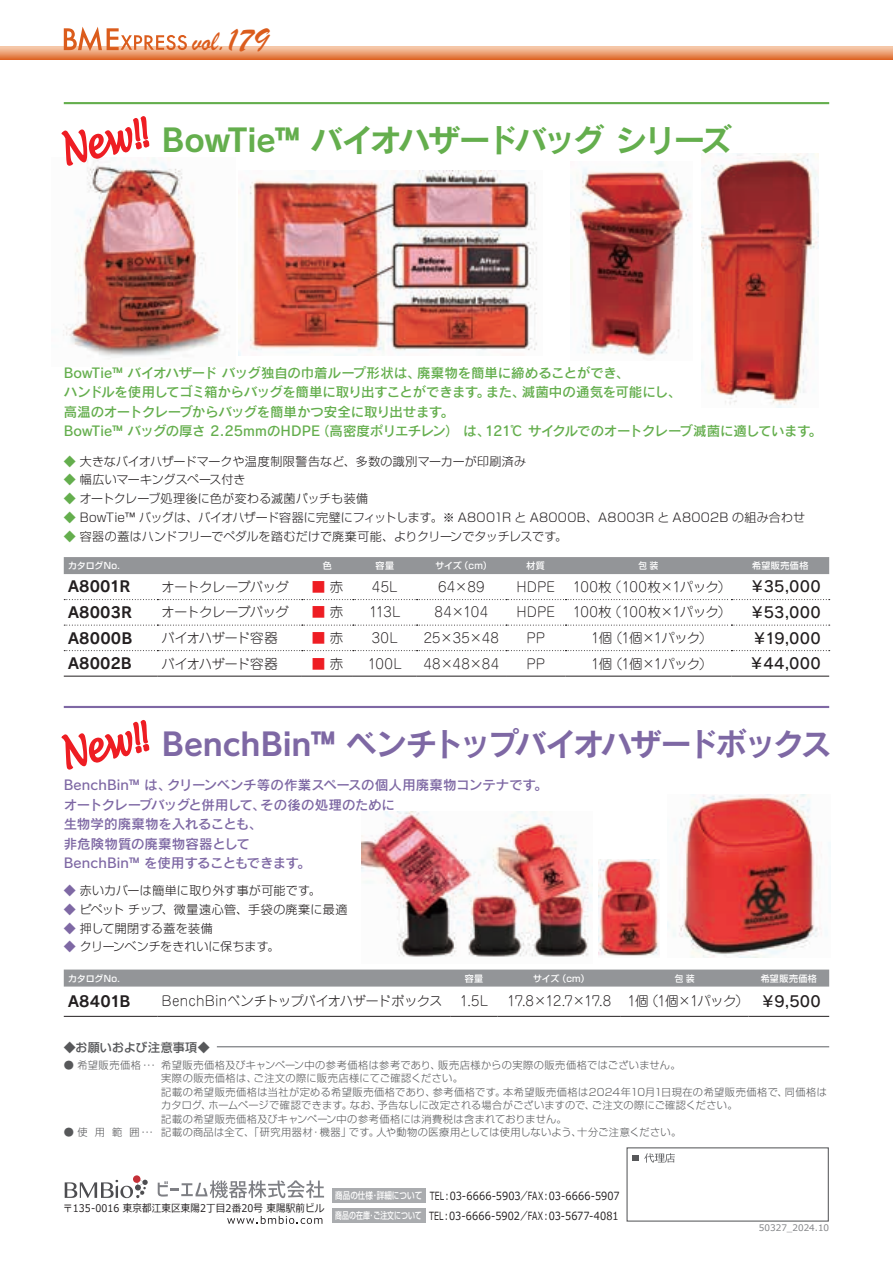
<style>
.page{position:relative;width:893px;height:1263px;background:#fff}
.page>*{position:absolute;margin:0;border:0;box-sizing:border-box;transform-origin:0 0}
.t1{font:31.5px "Rodin CID B";letter-spacing:-.05em;color:#7e68a4}
.t2{font:31.5px "Rodin CID B";letter-spacing:-.07em;color:#64ae4d}
.t3{font:29.85px "Brush Script";color:#db5c1c}
.t4{font:15px "Rodin CID DB";letter-spacing:.015em;color:#231f20}
.表_カタログ{font:15px "Rodin CID B";letter-spacing:.01em;color:#231f20}
.t5{font:13.5px "Rodin CID DB";letter-spacing:-.02em;color:#64ae4d}
.表_包装{font:300 13.5px "Jun 101 Pro";letter-spacing:-.055em;color:#231f20}
.t6{font:13.5px "Rodin CID DB";letter-spacing:-.01em;color:#7e68a4}
.t7{font:13.5px "Rodin CID DB";letter-spacing:-.03em;color:#7e68a4}
.表_包装-2{font:300 13.5px "Jun 101 Pro";letter-spacing:-.03em;color:#231f20}
.表_商品名{font:300 13.5px "Jun 101 Pro";color:#ee1d23}
.t8{font:300 12px "Shin Go Pro";letter-spacing:.015em;color:#231f20}
.t9{font:300 12px "Shin Go Pro";letter-spacing:-.025em;color:#231f20}
.t10{font:500 12px "Shin Go Pro";letter-spacing:.015em;color:#57585a}
.t11{font:11.25px "Meiryo";letter-spacing:.015em;color:#231f20;scale:.7 1}
.t12{font:10.5px "Meiryo";letter-spacing:.01em;color:#231f20;scale:.91 1}
.t13{font:300 10.2px "Shin Go Pro";letter-spacing:.035em;color:#57585a}
.t14{font:500 9.45px "Shin Go Pro";color:#fff;scale:.73 1}
.表_ヘッダー{font:500 9px "Shin Go Pro";letter-spacing:.03em;color:#fff}
.t15{font:9px "Meiryo";color:#808285}
.表_ヘッダー-2{font:500 9px "Shin Go Pro";letter-spacing:.03em;color:#fff;scale:.94 1}
.s1{font-size:34.8px}
.s2{color:#64ae4d}
.s3{color:#231f20}
.s4{color:#7e68a4}
.s5{font-family:"Shin Go Pro";font-weight:500;font-size:9.45px;color:#fff}
</style>
<div class="page">
<hr style="left:217px;top:1046px;width:612px;height:1px;background:#808285">
<div style="left:626px;top:1147px;width:203px;height:74px;border:1px solid #57585a"></div>
<svg style="left:632px;top:1155px;width:6px;height:6px"></svg>
<svg style="left:644px;top:1153px;width:31px;height:9px"></svg>
<div style="left:133px;top:1175px;width:8px;height:8px;background:#c53037;border-radius:50%"></div>
<svg style="left:65px;top:1179px;width:83px;height:19px"></svg>
<svg style="left:158px;top:1180px;width:166px;height:18px"></svg>
<div style="left:332px;top:1208px;width:93px;height:15px;background:#aaacaf"></div>
<div style="left:332px;top:1188px;width:93px;height:15px;background:#aaacaf"></div>
<svg style="left:227px;top:1216px;width:95px;height:8px"></svg>
<img style="left:702px;top:153px;width:117px;height:254px">
<img style="left:361px;top:812px;width:232px;height:145px">
<svg style="left:0;top:47px;width:893px;height:13px;background:#e99667"></svg>
<svg style="left:64px;top:27px;width:123px;height:24px"></svg>
<hr style="left:64px;top:102px;width:765px;height:2px;background:#64ae4d">
<hr style="left:64px;top:706px;width:765px;height:2px;background:#7e68a4">
<div style="left:64px;top:557px;width:765px;height:17px;background:#939598"></div>
<svg style="left:64px;top:650px;width:766px;height:1px"></svg>
<svg style="left:64px;top:599px;width:766px;height:1px"></svg>
<svg style="left:64px;top:625px;width:766px;height:1px"></svg>
<hr style="left:64px;top:676px;width:93px;height:1px;background:#231f20">
<hr style="left:157px;top:676px;width:145px;height:1px;background:#231f20">
<hr style="left:302px;top:676px;width:51px;height:1px;background:#231f20">
<hr style="left:353px;top:676px;width:64px;height:1px;background:#231f20">
<hr style="left:417px;top:676px;width:89px;height:1px;background:#231f20">
<hr style="left:506px;top:676px;width:60px;height:1px;background:#231f20">
<hr style="left:566px;top:676px;width:165px;height:1px;background:#231f20">
<hr style="left:731px;top:676px;width:98px;height:1px;background:#231f20">
<div style="left:64px;top:969px;width:765px;height:17px;background:#939598"></div>
<hr style="left:64px;top:1016px;width:93px;height:1px;background:#231f20">
<hr style="left:157px;top:1016px;width:294px;height:1px;background:#231f20">
<hr style="left:451px;top:1016px;width:46px;height:1px;background:#231f20">
<hr style="left:497px;top:1016px;width:124px;height:1px;background:#231f20">
<hr style="left:621px;top:1016px;width:127px;height:1px;background:#231f20">
<hr style="left:748px;top:1016px;width:81px;height:1px;background:#231f20">
<img style="left:571px;top:162px;width:120px;height:194px">
<img style="left:63px;top:157px;width:162px;height:202px">
<img style="left:238px;top:170px;width:299px;height:186px">
<img style="left:668px;top:794px;width:163px;height:164px">
<img style="left:599px;top:860px;width:60px;height:96px">
<svg style="left:61px;top:116px;width:90px;height:75px"></svg>
<svg style="left:61px;top:720px;width:89px;height:50px"></svg>
<p class="t3" style="left:192px;top:21px;width:78px">vol.<span class="s1">179</span></p>
<p class="t2" style="left:162px;top:119px;width:572px">BowTie™ バイオハザードバッグ シリーズ</p>
<p class="t5" style="left:64px;top:364px;width:567px">BowTie™ バイオハザード バッグ独自の巾着ループ形状は、廃棄物を簡単に締めることができ、</p>
<p class="t5" style="left:64px;top:383px;width:619px">ハンドルを使用してゴミ箱からバッグを簡単に取り出すことができます。また、滅菌中の通気を可能にし、</p>
<p class="t5" style="left:64px;top:403px;width:392px">高温のオートクレーブからバッグを簡単かつ安全に取り出せます。</p>
<p class="t5" style="left:64px;top:422px;width:760px">BowTie™ バッグの厚さ 2.25mmのHDPE（高密度ポリエチレン） は、121℃ サイクルでのオートクレーブ滅菌に適しています。</p>
<p class="t8" style="left:64px;top:451px;width:464px"><span class="s2">◆</span> 大きなバイオハザードマークや温度制限警告など、多数の識別マーカーが印刷済み</p>
<p class="t9" style="left:64px;top:470px;width:183px"><span class="s2">◆</span> 幅広いマーキングスペース付き</p>
<p class="t8" style="left:64px;top:489px;width:306px"><span class="s2">◆</span> オートクレーブ処理後に色が変わる滅菌パッチも装備</p>
<p class="t8" style="left:64px;top:507px;width:743px"><span class="s2">◆</span> BowTie™ バッグは、バイオハザード容器に完璧にフィットします。※ A8001R と A8000B、A8003R と A8002B の組み合わせ</p>
<p class="t8" style="left:64px;top:526px;width:505px"><span class="s2">◆</span> 容器の蓋はハンドフリーでペダルを踏むだけで廃棄可能、よりクリーンでタッチレスです。</p>
<p class="表_ヘッダー" style="left:68px;top:558px;width:53px">カタログNo.</p>
<p class="表_ヘッダー" style="left:323px;top:558px;width:10px">色</p>
<p class="表_ヘッダー" style="left:376px;top:558px;width:20px">容量</p>
<p class="表_ヘッダー" style="left:435px;top:558px;width:58px">サイズ（cm）</p>
<p class="表_ヘッダー" style="left:527px;top:558px;width:20px">材質</p>
<p class="表_ヘッダー-2" style="left:639px;top:558px;width:22px">包 装</p>
<p class="表_ヘッダー" style="left:752px;top:558px;width:58px">希望販売価格</p>
<p class="表_カタログ" style="left:68px;top:576px;width:64px">A8001R</p>
<p class="表_包装" style="left:162px;top:576px;width:129px">オートクレーブバッグ</p>
<p class="表_商品名" style="left:312px;top:576px;width:33px">■ <span class="s3">赤</span></p>
<p class="表_包装" style="left:372px;top:576px;width:27px">45L</p>
<p class="表_包装" style="left:438px;top:576px;width:48px">64×89</p>
<p class="表_包装" style="left:516px;top:576px;width:40px">HDPE</p>
<p class="表_包装" style="left:573px;top:576px;width:160px">100枚（100枚×1パック）</p>
<p class="t4" style="left:750px;top:577px;width:72px">￥35,000</p>
<p class="表_カタログ" style="left:68px;top:602px;width:65px">A8003R</p>
<p class="表_包装" style="left:162px;top:602px;width:129px">オートクレーブバッグ</p>
<p class="表_商品名" style="left:312px;top:602px;width:33px">■ <span class="s3">赤</span></p>
<p class="表_包装" style="left:369px;top:602px;width:33px">113L</p>
<p class="表_包装" style="left:434px;top:602px;width:55px">84×104</p>
<p class="表_包装" style="left:516px;top:602px;width:40px">HDPE</p>
<p class="表_包装" style="left:573px;top:602px;width:160px">100枚（100枚×1パック）</p>
<p class="t4" style="left:750px;top:603px;width:72px">￥53,000</p>
<p class="表_カタログ" style="left:68px;top:628px;width:66px">A8000B</p>
<p class="表_包装" style="left:162px;top:627px;width:118px">バイオハザード容器</p>
<p class="表_商品名" style="left:312px;top:627px;width:33px">■ <span class="s3">赤</span></p>
<p class="表_包装" style="left:372px;top:627px;width:28px">30L</p>
<p class="表_包装" style="left:424px;top:627px;width:77px">25×35×48</p>
<p class="表_包装" style="left:526px;top:627px;width:20px">PP</p>
<p class="表_包装" style="left:591px;top:627px;width:123px">1個（1個×1パック）</p>
<p class="t4" style="left:752px;top:628px;width:70px">￥19,000</p>
<p class="表_カタログ" style="left:68px;top:653px;width:65px">A8002B</p>
<p class="表_包装" style="left:162px;top:653px;width:118px">バイオハザード容器</p>
<p class="表_商品名" style="left:312px;top:653px;width:33px">■ <span class="s3">赤</span></p>
<p class="表_包装" style="left:368px;top:653px;width:36px">100L</p>
<p class="表_包装" style="left:423px;top:653px;width:77px">48×48×84</p>
<p class="表_包装" style="left:526px;top:653px;width:20px">PP</p>
<p class="表_包装" style="left:591px;top:653px;width:123px">1個（1個×1パック）</p>
<p class="t4" style="left:749px;top:654px;width:73px">￥44,000</p>
<p class="t1" style="left:162px;top:723px;width:672px">BenchBin™ ベンチトップバイオハザードボックス</p>
<p class="t6" style="left:64px;top:776px;width:485px">BenchBin™ は、クリーンベンチ等の作業スペースの個人用廃棄物コンテナです。</p>
<p class="t7" style="left:64px;top:796px;width:333px">オートクレーブバッグと併用して、その後の処理のために</p>
<p class="t6" style="left:64px;top:815px;width:200px">生物学的廃棄物を入れることも、</p>
<p class="t6" style="left:64px;top:835px;width:188px">非危険物質の廃棄物容器として</p>
<p class="t6" style="left:64px;top:854px;width:248px">BenchBin™ を使用することもできます。</p>
<p class="t8" style="left:64px;top:881px;width:259px"><span class="s4">◆</span> 赤いカバーは簡単に取り外す事が可能です。</p>
<p class="t8" style="left:64px;top:899px;width:285px"><span class="s4">◆</span> ピペット チップ、微量遠心管、手袋の廃棄に最適</p>
<p class="t8" style="left:64px;top:918px;width:150px"><span class="s4">◆</span> 押して開閉する蓋を装備</p>
<p class="t8" style="left:64px;top:937px;width:217px"><span class="s4">◆</span> クリーンベンチをきれいに保ちます。</p>
<p class="表_ヘッダー" style="left:68px;top:971px;width:53px">カタログNo.</p>
<p class="表_ヘッダー" style="left:465px;top:971px;width:20px">容量</p>
<p class="表_ヘッダー" style="left:533px;top:971px;width:58px">サイズ（cm）</p>
<p class="表_ヘッダー-2" style="left:675px;top:971px;width:22px">包 装</p>
<p class="表_ヘッダー" style="left:761px;top:971px;width:58px">希望販売価格</p>
<p class="表_カタログ" style="left:68px;top:991px;width:64px">A8401B</p>
<p class="表_包装-2" style="left:162px;top:990px;width:282px">BenchBinベンチトップバイオハザードボックス</p>
<p class="表_包装" style="left:460px;top:990px;width:30px">1.5L</p>
<p class="表_包装" style="left:507px;top:990px;width:105px">17.8×12.7×17.8</p>
<p class="表_包装" style="left:627px;top:990px;width:123px">1個（1個×1パック）</p>
<p class="t4" style="left:760px;top:991px;width:62px">￥9,500</p>
<p class="t10" style="left:64px;top:1038px;width:147px">◆お願いおよび注意事項◆</p>
<p class="t13" style="left:64px;top:1056px;width:618px">● 希望販売価格・・・希望販売価格及びキャンペーン中の参考価格は参考であり、販売店様からの実際の販売価格ではございません。</p>
<p class="t13" style="left:161px;top:1070px;width:303px">実際の販売価格は、ご注文の際に販売店様にてご確認ください。</p>
<p class="t13" style="left:161px;top:1083px;width:667px">記載の希望販売価格は当社が定める希望販売価格であり、参考価格です。本希望販売価格は2024年10月1日現在の希望販売価格で、同価格は</p>
<p class="t13" style="left:161px;top:1097px;width:578px">カタログ、ホームページで確認できます。なお、予告なしに改定される場合がございますので、ご注文の際にご確認ください。</p>
<p class="t13" style="left:161px;top:1110px;width:407px">記載の希望販売価格及びキャンペーン中の参考価格には消費税は含まれておりません。</p>
<p class="t13" style="left:64px;top:1124px;width:619px">● 使 用 範 囲・・・記載の商品は全て、「研究用器材・機器」です。人や動物の医療用としては使用しないよう、十分ご注意ください。</p>
<p class="t12" style="left:63px;top:1200px;width:289px">〒135-0016 東京都江東区東陽2丁目2番20号 東陽駅前ビル</p>
<p class="t11" style="left:335px;top:1188px;width:408px"><span class="s5">商品の仕様･詳細について</span> TEL：03-6666-5903／FAX：03-6666-5907</p>
<p class="t14" style="left:335px;top:1207px;width:120px">商品の在庫･ご注文について</p>
<p class="t11" style="left:429px;top:1208px;width:272px">TEL：03-6666-5902／FAX：03-5677-4081</p>
<p class="t15" style="left:759px;top:1222px;width:72px">50327_2024.10</p>
</div>
